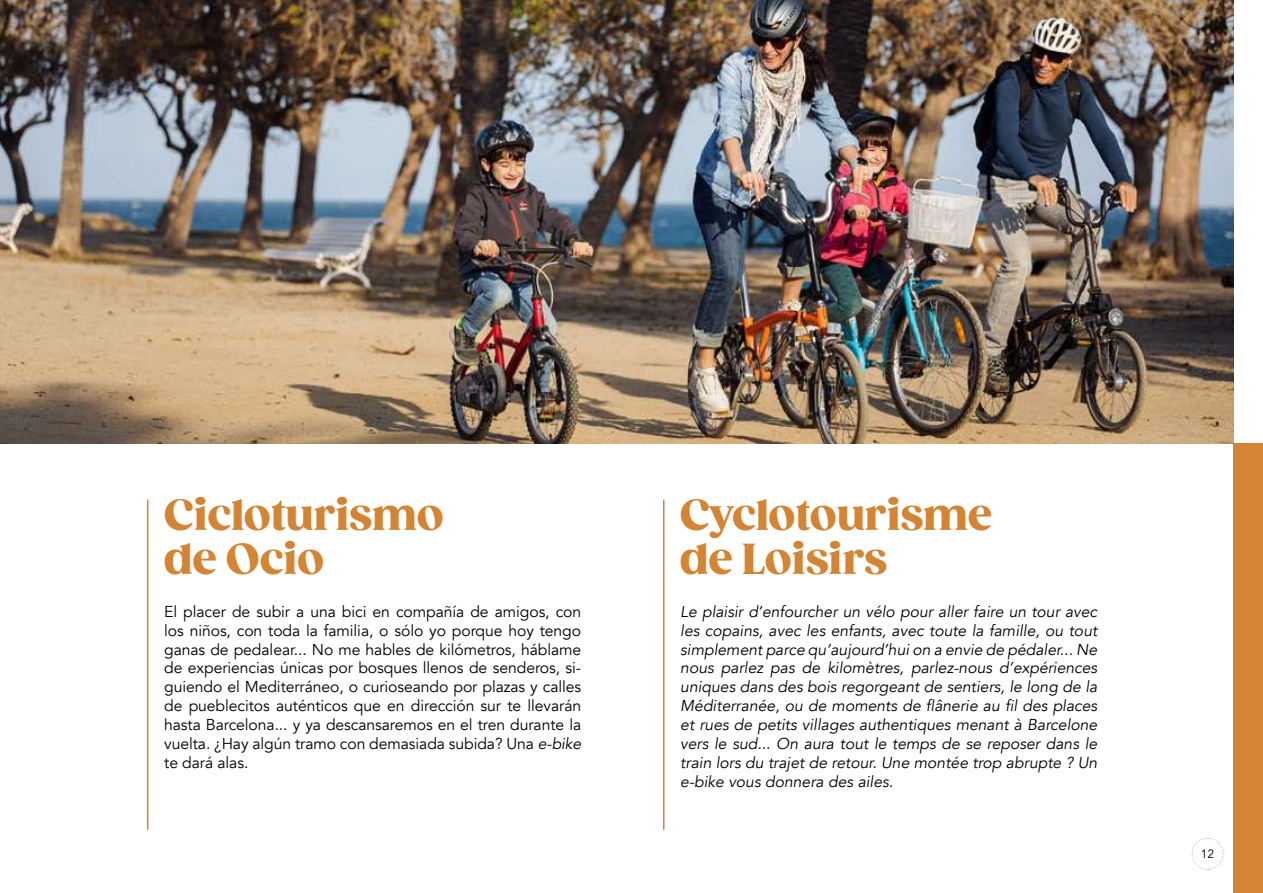
<style>
.page{position:relative;width:1263px;height:893px;background:#fff}
.page>*{position:absolute;margin:0;border:0;box-sizing:border-box;transform-origin:0 0}
.t1{font:900 42px/44px "Gazpacho";color:#d48432}
.t2{font:italic 15.75px/18.9px "Avenir";color:#000;text-align:justify}
.t3{font:15.75px/18.9px "Avenir";letter-spacing:-.005em;color:#000;text-align:justify}
.t4{font:12px "Avenir";color:#000}
.s1{font-style:italic}
</style>
<div class="page">
<div style="left:1233px;top:444px;width:30px;height:449px;background:#d48432"></div>
<hr style="left:147px;top:500px;width:1px;height:330px;background:#d48432">
<hr style="left:663px;top:500px;width:1px;height:330px;background:#d48432">
<img style="left:0;top:0;width:1233px;height:444px">
<svg style="left:1191px;top:837px;width:33px;height:33px"></svg>
<h1 class="t1" style="left:164px;top:494px;width:281px">Cicloturismo de Ocio</h1>
<p class="t3" style="left:164px;top:602px;width:419px">El placer de subir a una bici en compañía de amigos, con los niños, con toda la familia, o sólo yo porque hoy tengo ganas de pedalear... No me hables de kilómetros, háblame de experiencias únicas por bosques llenos de senderos, si&shy;guiendo el Mediterráneo, o curioseando por plazas y calles de pueblecitos auténticos que en dirección sur te llevarán hasta Barcelona... y ya descansaremos en el tren durante la vuelta. ¿Hay algún tramo con demasiada subida? Una <span class="s1">e-bike </span>te dará alas.</p>
<h1 class="t1" style="left:680px;top:494px;width:314px">Cyclotourisme de Loisirs</h1>
<p class="t2" style="left:680px;top:602px;width:419px">Le plaisir d’enfourcher un vélo pour aller faire un tour avec les copains, avec les enfants, avec toute la famille, ou tout simplement parce qu’aujourd’hui on a envie de pédaler... Ne nous parlez pas de kilomètres, parlez-nous d’expériences uniques dans des bois regorgeant de sentiers, le long de la Méditerranée, ou de moments de flânerie au fil des places et rues de petits villages authentiques menant à Barcelone vers le sud... On aura tout le temps de se reposer dans le train lors du trajet de retour. Une montée trop abrupte ? Un e-bike vous donnera des ailes.</p>
<p class="t4" style="left:1201px;top:847px;width:15px">12</p>
</div>
